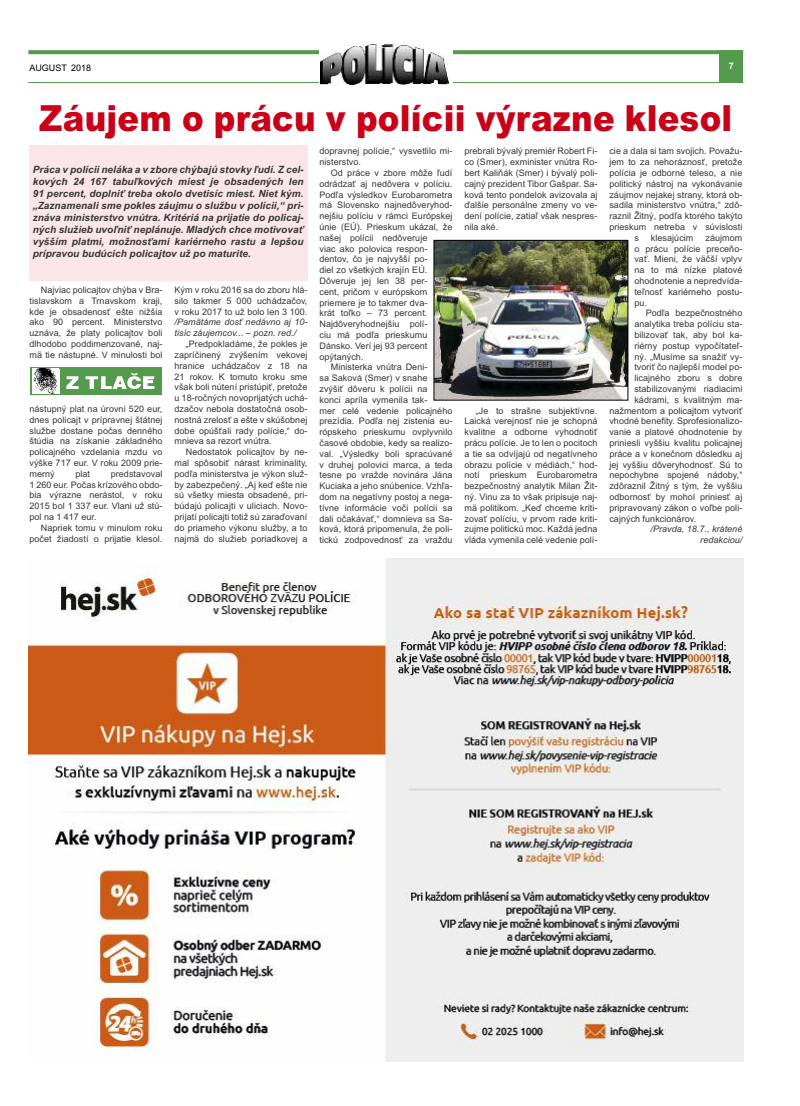
<style>
.page{position:relative;width:800px;height:1106px;background:#fff}
.page>*{position:absolute;margin:0;border:0;box-sizing:border-box;transform-origin:0 0}
.t1{font:900 36px "Arial";letter-spacing:.005em;color:#c90017;scale:.9 1}
.t2{font:italic 700 10px/12px "Arial";letter-spacing:.005em;color:#363636;text-align:justify}
.t3{font:9px/10.8px "Arial";letter-spacing:.005em;color:#363636;text-align:justify}
.t4{font:italic 9px/10.8px "Arial";letter-spacing:.005em;color:#363636}
.t5{font:9px "Arial";color:#000}
.t6{font:700 9px "Arial";color:#fff}
.t7{font:italic 7px "Arial";color:#000;scale:.95 1}
</style>
<div class="page">
<hr style="left:28px;top:82px;width:715px;height:1px;background:#549a4d">
<svg style="left:28px;top:50px;width:691px;height:4px;fill:#549a4d"></svg>
<div style="left:719px;top:50px;width:24px;height:33px;background:#549a4d"></div>
<div style="left:319px;top:43px;width:133px;height:44px;background:linear-gradient(to right,#fff,#fff)"></div>
<img style="left:321px;top:44px;width:127px;height:40px">
<img style="left:29px;top:558px;width:714px;height:503px">
<div style="left:29px;top:145px;width:278px;height:135px;background:#fae6e8"></div>
<img style="left:435px;top:242px;width:191px;height:156px">
<div style="left:433px;top:240px;width:195px;height:160px;border:1px solid #000"></div>
<div style="left:30px;top:368px;width:131px;height:27px;background:#549a4d"></div>
<div style="left:32px;top:369px;width:28px;height:24px;background:#fff"></div>
<img style="left:33px;top:369px;width:24px;height:24px">
<svg style="left:66px;top:373px;width:88px;height:16px"></svg>
<p class="t5" style="left:29px;top:63px;width:63px">AUGUST 2018</p>
<p class="t6" style="left:728px;top:60px;width:7px">7</p>
<h1 class="t1" style="left:39px;top:97px;width:771px">Záujem o prácu v polícii výrazne klesol</h1>
<p class="t2" style="left:33px;top:164px;width:272px">Práca v polícii neláka a v zbore chýbajú stovky ľudí. Z cel&shy;kových 24 167 tabuľkových miest je obsadených len 91 percent, doplniť treba okolo dvetisíc miest. Niet kým. „Zaznamenali sme pokles záujmu o službu v polícii,“ pri&shy;znáva ministerstvo vnútra. Kritériá na prijatie do policaj&shy;ných služieb uvoľniť neplánuje. Mladých chce motivovať vyšším platmi, možnosťami kariérneho rastu a lepšou prípravou budúcich policajtov už po maturite.</p>
<p class="t3" style="left:319px;top:146px;width:134px">dopravnej polície,“ vysvetlilo mi&shy;nisterstvo.</p>
<p class="t3" style="left:331px;top:167px;width:123px">Od práce v zbore môže ľudí</p>
<p class="t3" style="left:319px;top:178px;width:134px">odrádzať aj nedôvera v políciu.</p>
<p class="t3" style="left:319px;top:189px;width:134px">Podľa výsledkov Eurobarometra</p>
<p class="t3" style="left:319px;top:200px;width:134px">má Slovensko najnedôveryhod-</p>
<p class="t3" style="left:319px;top:211px;width:134px">nejšiu políciu v rámci Európskej</p>
<p class="t3" style="left:319px;top:221px;width:134px">únie (EÚ). Prieskum ukázal, že</p>
<p class="t3" style="left:319px;top:232px;width:109px">našej polícii nedôveruje</p>
<p class="t3" style="left:319px;top:243px;width:109px">viac ako polovica respon-</p>
<p class="t3" style="left:319px;top:254px;width:109px">dentov, čo je najvyšší po-</p>
<p class="t3" style="left:319px;top:265px;width:109px">diel zo všetkých krajín EÚ.</p>
<p class="t3" style="left:319px;top:275px;width:109px">Dôveruje jej len 38 per-</p>
<p class="t3" style="left:319px;top:286px;width:109px">cent, pričom v európskom</p>
<p class="t3" style="left:319px;top:297px;width:109px">priemere je to takmer dva-</p>
<p class="t3" style="left:319px;top:308px;width:109px">krát toľko – 73 percent.</p>
<p class="t3" style="left:319px;top:319px;width:109px">Najdôveryhodnejšiu polí-</p>
<p class="t3" style="left:319px;top:329px;width:109px">ciu má podľa prieskumu</p>
<p class="t3" style="left:319px;top:340px;width:109px">Dánsko. Verí jej 93 percent</p>
<p class="t3" style="left:319px;top:351px;width:46px">opýtaných.</p>
<p class="t3" style="left:331px;top:362px;width:98px">Ministerka vnútra Deni-</p>
<p class="t3" style="left:319px;top:373px;width:109px">sa Saková (Smer) v snahe</p>
<p class="t3" style="left:319px;top:383px;width:109px">zvýšiť dôveru k polícii na</p>
<p class="t3" style="left:319px;top:394px;width:109px">konci apríla vymenila tak-</p>
<p class="t3" style="left:319px;top:405px;width:134px">mer celé vedenie policajného</p>
<p class="t3" style="left:319px;top:416px;width:134px">prezídia. Podľa nej zistenia eu-</p>
<p class="t3" style="left:319px;top:427px;width:134px">rópskeho prieskumu ovplyvnilo</p>
<p class="t3" style="left:319px;top:437px;width:134px">časové obdobie, kedy sa realizo-</p>
<p class="t3" style="left:319px;top:448px;width:134px">val. „Výsledky boli spracúvané</p>
<p class="t3" style="left:319px;top:459px;width:134px">v druhej polovici marca, a teda</p>
<p class="t3" style="left:319px;top:470px;width:134px">tesne po vražde novinára Jána</p>
<p class="t3" style="left:319px;top:481px;width:134px">Kuciaka a jeho snúbenice. Vzhľa-</p>
<p class="t3" style="left:319px;top:491px;width:134px">dom na negatívny postoj a nega-</p>
<p class="t3" style="left:319px;top:502px;width:134px">tívne informácie voči polícii sa</p>
<p class="t3" style="left:319px;top:513px;width:134px">dali očakávať,“ domnieva sa Sa-</p>
<p class="t3" style="left:319px;top:524px;width:134px">ková, ktorá pripomenula, že poli-</p>
<p class="t3" style="left:319px;top:535px;width:134px">tickú zodpovednosť za vraždu</p>
<p class="t3" style="left:464px;top:146px;width:134px">prebrali bývalý premiér Robert Fi&shy;co (Smer), exminister vnútra Ro&shy;bert Kaliňák (Smer) i bývalý poli&shy;cajný prezident Tibor Gašpar. Sa&shy;ková tento pondelok avizovala aj ďalšie personálne zmeny vo ve&shy;dení polície, zatiaľ však nespres&shy;nila aké.</p>
<p class="t3" style="left:609px;top:146px;width:134px">cie a dala si tam svojich. Považu-</p>
<p class="t3" style="left:609px;top:157px;width:134px">jem to za nehoráznosť, pretože</p>
<p class="t3" style="left:609px;top:167px;width:134px">polícia je odborné teleso, a nie</p>
<p class="t3" style="left:609px;top:178px;width:134px">politický nástroj na vykonávanie</p>
<p class="t3" style="left:609px;top:189px;width:134px">záujmov nejakej strany, ktorá ob-</p>
<p class="t3" style="left:609px;top:200px;width:134px">sadila ministerstvo vnútra,“ zdô-</p>
<p class="t3" style="left:609px;top:211px;width:134px">raznil Žitný, podľa ktorého takýto</p>
<p class="t3" style="left:609px;top:221px;width:134px">prieskum netreba v súvislosti</p>
<p class="t3" style="left:634px;top:232px;width:6px">s</p>
<p class="t3" style="left:650px;top:232px;width:44px">klesajúcim</p>
<p class="t3" style="left:634px;top:232px;width:109px;text-indent:71px">záujmom o prácu polície preceňo&shy;vať. Mieni, že väčší vplyv na to má nízke platové ohodnotenie a nepredvída&shy;teľnosť kariérneho postu&shy;pu.</p>
<p class="t3" style="left:645px;top:308px;width:98px">Podľa bezpečnostného</p>
<p class="t3" style="left:634px;top:319px;width:109px">analytika treba políciu sta-</p>
<p class="t3" style="left:634px;top:329px;width:109px">bilizovať tak, aby bol ka-</p>
<p class="t3" style="left:634px;top:340px;width:109px">riérny postup vypočítateľ-</p>
<p class="t3" style="left:634px;top:351px;width:109px">ný. „Musíme sa snažiť vy-</p>
<p class="t3" style="left:634px;top:362px;width:109px">tvoriť čo najlepší model po-</p>
<p class="t3" style="left:634px;top:373px;width:109px">licajného zboru s dobre</p>
<p class="t3" style="left:634px;top:383px;width:109px">stabilizovanými riadiacimi</p>
<p class="t3" style="left:634px;top:394px;width:109px">kádrami, s kvalitným ma-</p>
<p class="t3" style="left:609px;top:405px;width:134px">nažmentom a policajtom vytvoriť</p>
<p class="t3" style="left:609px;top:416px;width:134px">vhodné benefity. Sprofesionalizo-</p>
<p class="t3" style="left:609px;top:427px;width:134px">vanie a platové ohodnotenie by</p>
<p class="t3" style="left:609px;top:437px;width:134px">priniesli vyššiu kvalitu policajnej</p>
<p class="t3" style="left:609px;top:448px;width:134px">práce a v konečnom dôsledku aj</p>
<p class="t3" style="left:609px;top:459px;width:134px">jej vyššiu dôveryhodnosť. Sú to</p>
<p class="t3" style="left:609px;top:470px;width:134px">nepochybne spojené nádoby,“</p>
<p class="t3" style="left:609px;top:481px;width:134px">zdôraznil Žitný s tým, že vyššiu</p>
<p class="t3" style="left:609px;top:491px;width:134px">odbornosť by mohol priniesť aj</p>
<p class="t3" style="left:609px;top:502px;width:134px">pripravovaný zákon o voľbe poli-</p>
<p class="t3" style="left:609px;top:513px;width:88px">cajných funkcionárov.</p>
<p class="t4" style="left:650px;top:524px;width:93px;text-align:right">/Pravda, 18.7., krátené redakciou/</p>
<p class="t7" style="left:619px;top:288px;width:44px;rotate:-90deg">Snímka -web-</p>
<p class="t3" style="left:30px;top:284px;width:134px;text-indent:11px">Najviac policajtov chýba v Bra&shy;tislavskom a Trnavskom kraji, kde je obsadenosť ešte nižšia ako 90 percent. Ministerstvo uznáva, že platy policajtov boli dlhodobo poddimenzované, naj&shy;mä tie nástupné. V minulosti bol</p>
<p class="t3" style="left:174px;top:284px;width:134px">Kým v roku 2016 sa do zboru hlá&shy;silo takmer 5 000 uchádzačov, v roku 2017 to už bolo len 3 100.</p>
<p class="t4" style="left:174px;top:317px;width:134px">/Pamätáme dosť nedávno aj 10- tisíc záujemcov... – pozn. red./</p>
<p class="t3" style="left:174px;top:338px;width:134px;text-indent:11px">„Predpokladáme, že pokles je zapríčinený zvýšením vekovej hranice uchádzačov z 18 na 21 rokov. K tomuto kroku sme však boli nútení pristúpiť, pretože u 18-ročných novoprijatých uchá&shy;dzačov nebola dostatočná osob&shy;nostná zrelosť a ešte v skúšobnej dobe opúšťali rady polície,“ do&shy;mnieva sa rezort vnútra.</p>
<p class="t3" style="left:174px;top:446px;width:134px;text-indent:11px">Nedostatok policajtov by ne&shy;mal spôsobiť nárast kriminality, podľa ministerstva je výkon služ&shy;by zabezpečený. „Aj keď ešte nie sú všetky miesta obsadené, pri&shy;búdajú policajti v uliciach. Novo&shy;prijatí policajti totiž sú zaraďovaní do priameho výkonu služby, a to najmä do služieb poriadkovej a</p>
<p class="t3" style="left:30px;top:403px;width:134px">nástupný plat na úrovni 520 eur, dnes policajt v prípravnej štátnej službe dostane počas denného štúdia na získanie základného policajného vzdelania mzdu vo výške 717 eur. V roku 2009 prie&shy;merný</p>
<p class="t3" style="left:464px;top:405px;width:134px;text-indent:11px">„Je to strašne subjektívne.<br>Laická verejnosť nie je schopná kvalitne a odborne vyhodnotiť prácu polície. Je to len o pocitoch a tie sa odvíjajú od negatívneho obrazu polície v médiách,“ hod&shy;notí prieskum Eurobarometra bezpečnostný analytik Milan Žit&shy;ný. Vinu za to však pripisuje naj&shy;mä politikom. „Keď chceme kriti&shy;zovať políciu, v prvom rade kriti&shy;zujme politickú moc. Každá jedna vláda vymenila celé vedenie polí-</p>
<p class="t3" style="left:30px;top:468px;width:134px;text-indent:81px">predstavoval 1 260 eur. Počas krízového obdo&shy;bia výrazne nerástol, v roku 2015 bol 1 337 eur. Vlani už stú&shy;pol na 1 417 eur.</p>
<p class="t3" style="left:30px;top:522px;width:134px;text-align:right">Napriek tomu v minulom roku počet žiadostí o prijatie klesol.</p>
<p class="t3" style="left:75px;top:468px;width:16px">plat</p>
</div>
